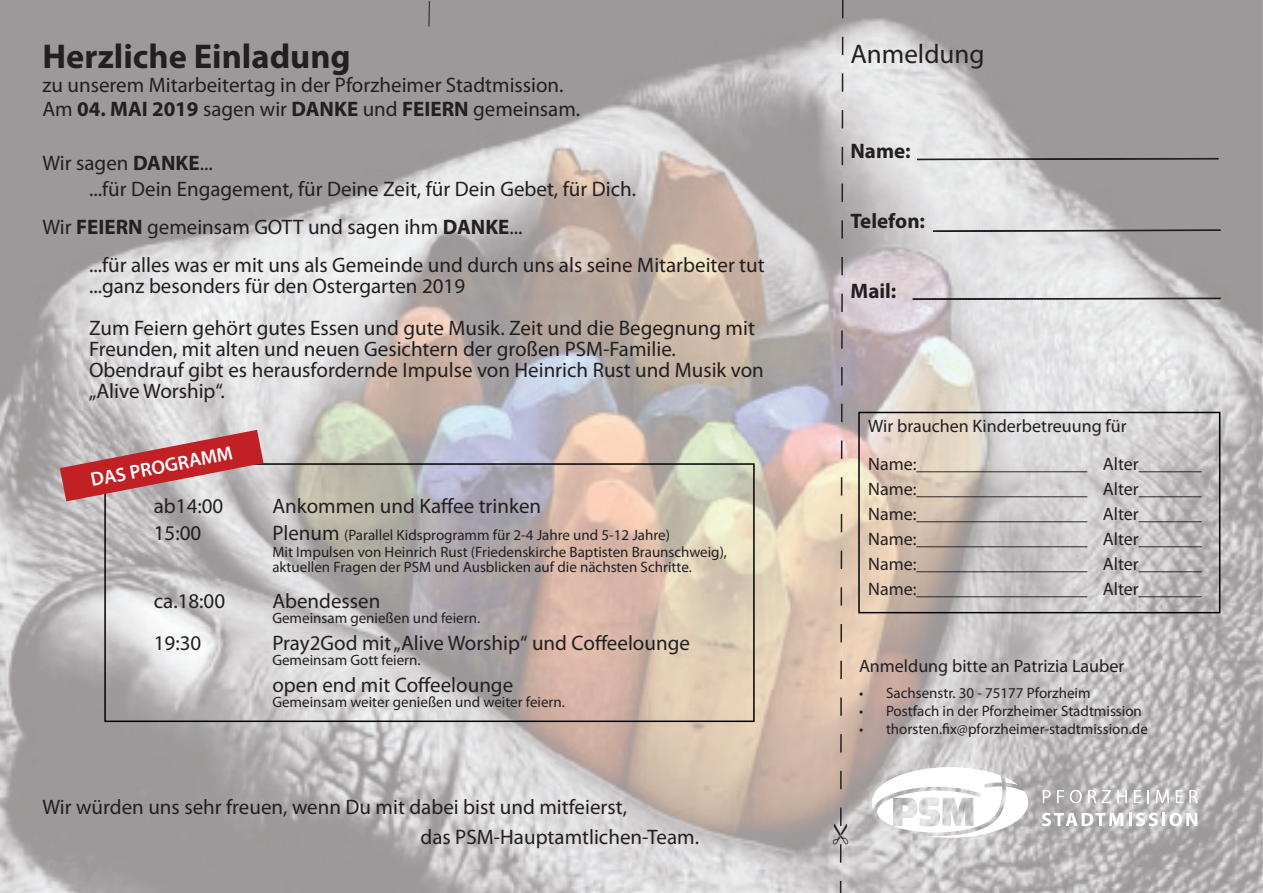
<style>
.page{position:relative;width:1263px;height:893px;background:#fff}
.page>*{position:absolute;margin:0;border:0;box-sizing:border-box;transform-origin:0 0}
.t1{font:700 34.5px "Myriad Pro";color:#231f20}
.t2{font:27px "Myriad Pro";color:#231f20}
.t3{font:21px/21px "Myriad Pro";color:#231f20}
.t4{font:700 21px "Myriad Pro";color:#231f20}
.t5{font:600 19.5px "Myriad Pro";color:#fff}
.t6{font:18px/25px "Myriad Pro";color:#231f20}
.t7{font:15px/18px "Myriad Pro";color:#231f20}
.s1{font-weight:700}
.s2{font-size:21px}
</style>
<div class="page">
<img style="left:0;top:0;width:1263px;height:893px">
<svg style="left:429px;top:1px;width:1px;height:26px"></svg>
<svg style="left:917px;top:158px;width:301px;height:2px"></svg>
<svg style="left:933px;top:229px;width:287px;height:3px"></svg>
<svg style="left:913px;top:297px;width:307px;height:3px"></svg>
<div style="left:858px;top:412px;width:362px;height:201px;border:2px solid #000102"></div>
<svg style="left:1043px;top:790px;width:8px;height:13px"></svg>
<svg style="left:1057px;top:790px;width:7px;height:13px"></svg>
<svg style="left:1070px;top:790px;width:12px;height:13px"></svg>
<svg style="left:1088px;top:790px;width:23px;height:13px"></svg>
<svg style="left:1117px;top:790px;width:10px;height:13px"></svg>
<svg style="left:1134px;top:790px;width:7px;height:13px"></svg>
<svg style="left:1147px;top:790px;width:2px;height:13px"></svg>
<svg style="left:1156px;top:790px;width:13px;height:13px"></svg>
<svg style="left:1176px;top:790px;width:7px;height:13px"></svg>
<svg style="left:1189px;top:790px;width:9px;height:13px"></svg>
<svg style="left:1042px;top:813px;width:155px;height:13px"></svg>
<svg style="left:872px;top:767px;width:156px;height:71px"></svg>
<div style="left:104px;top:463px;width:651px;height:259px;border:2px solid #000101"></div>
<svg style="left:60px;top:430px;width:204px;height:71px;background:#c27578"></svg>
<svg style="left:833px;top:0;width:15px;height:893px;background:#c3b6af"></svg>
<svg style="left:859px;top:692px;width:7px;height:7px"></svg>
<svg style="left:859px;top:710px;width:7px;height:7px"></svg>
<svg style="left:859px;top:728px;width:7px;height:7px"></svg>
<h1 class="t1" style="left:43px;top:34px;width:310px">Herzliche Einladung</h1>
<p class="t3" style="left:43px;top:73px;width:539px;line-height:24px">zu unserem Mitarbeitertag in der Pforzheimer Stadtmission.<br>Am <span class="s1">04. MAI 2019</span> sagen wir <span class="s1">DANKE</span> und <span class="s1">FEIERN</span> gemeinsam.</p>
<p class="t3" style="left:89px;top:150px;width:549px;line-height:26px;text-indent:-46px">Wir sagen <span class="s1">DANKE</span>...<br>...für Dein Engagement, für Deine Zeit, für Dein Gebet, für Dich.</p>
<p class="t3" style="left:89px;top:208px;width:677px;line-height:38px;text-indent:-46px">Wir <span class="s1">FEIERN</span> gemeinsam GOTT und sagen ihm <span class="s1">DANKE</span>...<br>...für alles was er mit uns als Gemeinde und durch uns als seine Mitarbeiter tut</p>
<p class="t3" style="left:89px;top:265px;width:667px;line-height:42px">...ganz besonders für den Ostergarten 2019<br>Zum Feiern gehört gutes Essen und gute Musik. Zeit und die Begegnung mit</p>
<p class="t3" style="left:89px;top:338px;width:676px">Freunden, mit alten und neuen Gesichtern der großen PSM-Familie.<br>Obendrauf gibt es herausfordernde Impulse von Heinrich Rust und Musik von „Alive Worship“.</p>
<p class="t5" style="left:89px;top:468px;width:146px;rotate:-11deg">DAS PROGRAMM</p>
<p class="t3" style="left:154px;top:495px;width:71px">ab14:00</p>
<p class="t3" style="left:272px;top:495px;width:270px">Ankommen und Kaffee trinken</p>
<p class="t3" style="left:154px;top:522px;width:49px">15:00</p>
<p class="t7" style="left:272px;top:526px;width:456px;line-height:16.5px"><span class="s2">Plenum</span> (Parallel Kidsprogramm für 2-4 Jahre und 5-12 Jahre)<br>Mit Impulsen von Heinrich Rust (Friedenskirche Baptisten Braunschweig),</p>
<p class="t7" style="left:272px;top:557px;width:421px">aktuellen Fragen der PSM und Ausblicken auf die nächsten Schritte.</p>
<p class="t3" style="left:154px;top:590px;width:73px">ca.18:00</p>
<p class="t3" style="left:272px;top:590px;width:110px">Abendessen</p>
<p class="t7" style="left:272px;top:608px;width:209px">Gemeinsam genießen und feiern.</p>
<p class="t3" style="left:154px;top:632px;width:49px">19:30</p>
<p class="t3" style="left:272px;top:632px;width:419px">Pray2God mit „Alive Worship“ und Coffeelounge</p>
<p class="t7" style="left:272px;top:650px;width:150px">Gemeinsam Gott feiern.</p>
<p class="t3" style="left:272px;top:674px;width:242px">open end mit Coffeelounge</p>
<p class="t7" style="left:272px;top:692px;width:294px">Gemeinsam weiter genießen und weiter feiern.</p>
<p class="t3" style="left:420px;top:792px;width:280px;line-height:30px;text-indent:-378px">Wir würden uns sehr freuen, wenn Du mit dabei bist und mitfeierst,<br>das PSM-Hauptamtlichen-Team.</p>
<p class="t2" style="left:850px;top:37px;width:136px">Anmeldung</p>
<p class="t4" style="left:850px;top:138px;width:62px">Name:</p>
<p class="t4" style="left:850px;top:208px;width:76px">Telefon:</p>
<p class="t4" style="left:850px;top:278px;width:47px">Mail:</p>
<p class="t6" style="left:868px;top:407px;width:335px;line-height:38.1px">Wir brauchen Kinderbetreuung für<br>Name:___________________ Alter_______</p>
<p class="t6" style="left:868px;top:476px;width:335px;text-align:justify">Name:___________________ Alter_______ Name:___________________ Alter_______ Name:___________________ Alter_______ Name:___________________ Alter_______ Name:___________________ Alter_______</p>
<p class="t6" style="left:859px;top:653px;width:267px">Anmeldung bitte an Patrizia Lauber</p>
<p class="t7" style="left:886px;top:684px;width:263px">Sachsenstr. 30 - 75177 Pforzheim<br>Postfach in der Pforzheimer Stadtmission thorsten.fix@pforzheimer-stadtmission.de</p>
</div>
